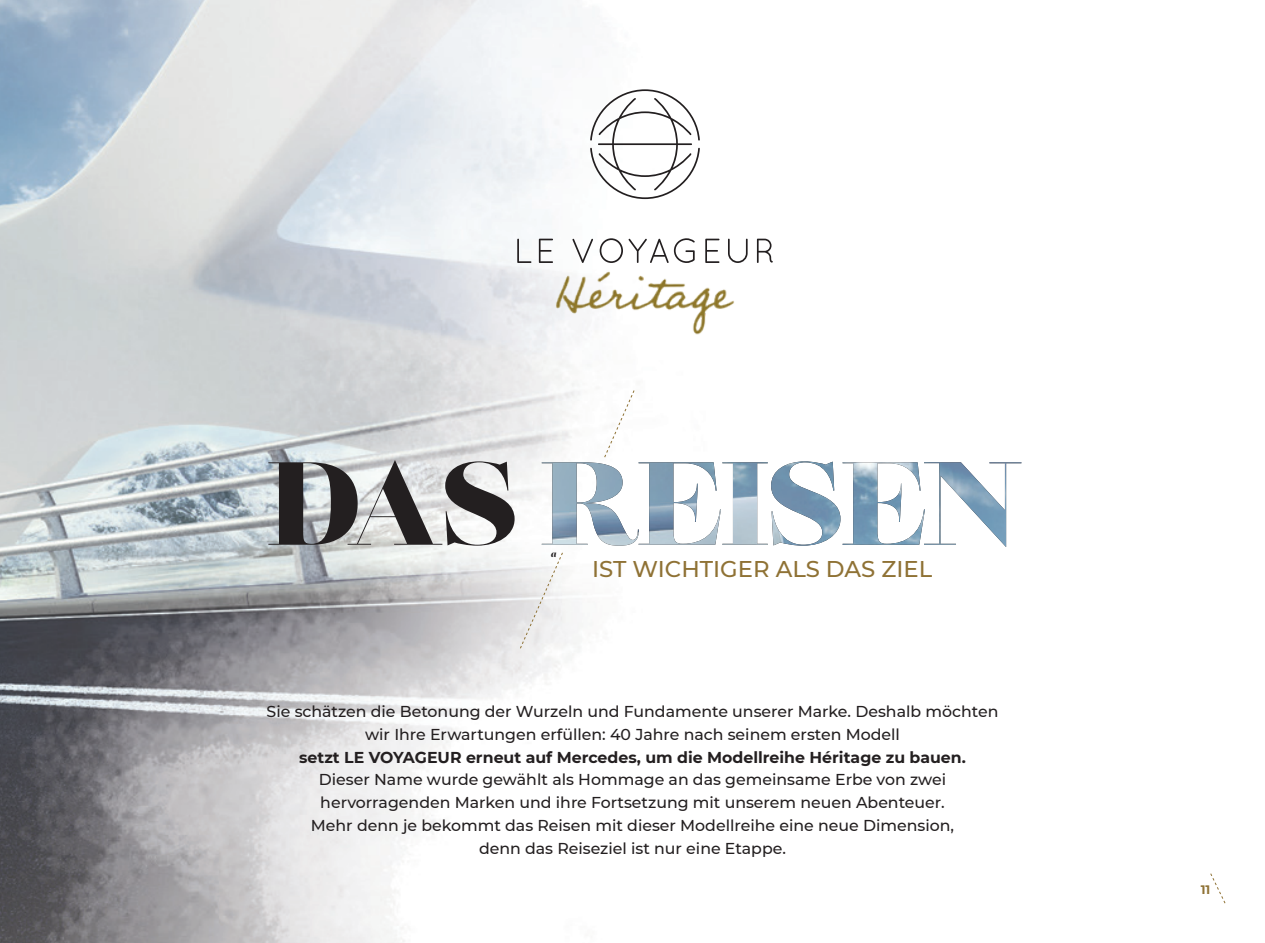
<style>
.page{position:relative;width:1265px;height:943px;background:#fff}
.page>*{position:absolute;margin:0;border:0;box-sizing:border-box;transform-origin:0 0}
.t1{font:500 22.75px "Montserrat";color:#8f7235}
.t2{font:500 15.75px/22.8px "Montserrat";color:#231f20;text-align:center}
.t3{font:700 15.75px "Montserrat";color:#231f20}
.t4{font:700 12.25px "Montserrat";color:#8f7235}
.t5{font:8.75px "Lust Script Display";color:#231f20}
</style>
<div class="page">
<img style="left:25px;top:0;width:997px;height:943px">
<svg style="left:590px;top:89px;width:110px;height:110px"></svg>
<svg style="left:517px;top:238px;width:256px;height:25px"></svg>
<img style="left:503px;top:264px;width:284px;height:71px">
<svg style="left:268px;top:390px;width:753px;height:259px"></svg>
<svg style="left:1210px;top:873px;width:16px;height:31px"></svg>
<svg style="left:0;top:0;width:25px;height:943px;background:#919ba3"></svg>
<p class="t5" style="left:551px;top:548px;width:7px">a</p>
<h1 class="t1" style="left:592px;top:552px;width:342px">IST WICHTIGER ALS DAS ZIEL</h1>
<p class="t2" style="left:267px;top:699px;width:733px">Sie schätzen die Betonung der Wurzeln und Fundamente unserer Marke. Deshalb möchten wir Ihre Erwartungen erfüllen: 40 Jahre nach seinem ersten Modell</p>
<p class="t3" style="left:299px;top:745px;width:668px">setzt LE VOYAGEUR erneut auf Mercedes, um die Modellreihe Héritage zu bauen.</p>
<p class="t2" style="left:311px;top:767px;width:645px">Dieser Name wurde gewählt als Hommage an das gemeinsame Erbe von zwei hervorragenden Marken und ihre Fortsetzung mit unserem neuen Abenteuer.<br>Mehr denn je bekommt das Reisen mit dieser Modellreihe eine neue Dimension, denn das Reiseziel ist nur eine Etappe.</p>
<p class="t4" style="left:1201px;top:881px;width:11px">11</p>
</div>
